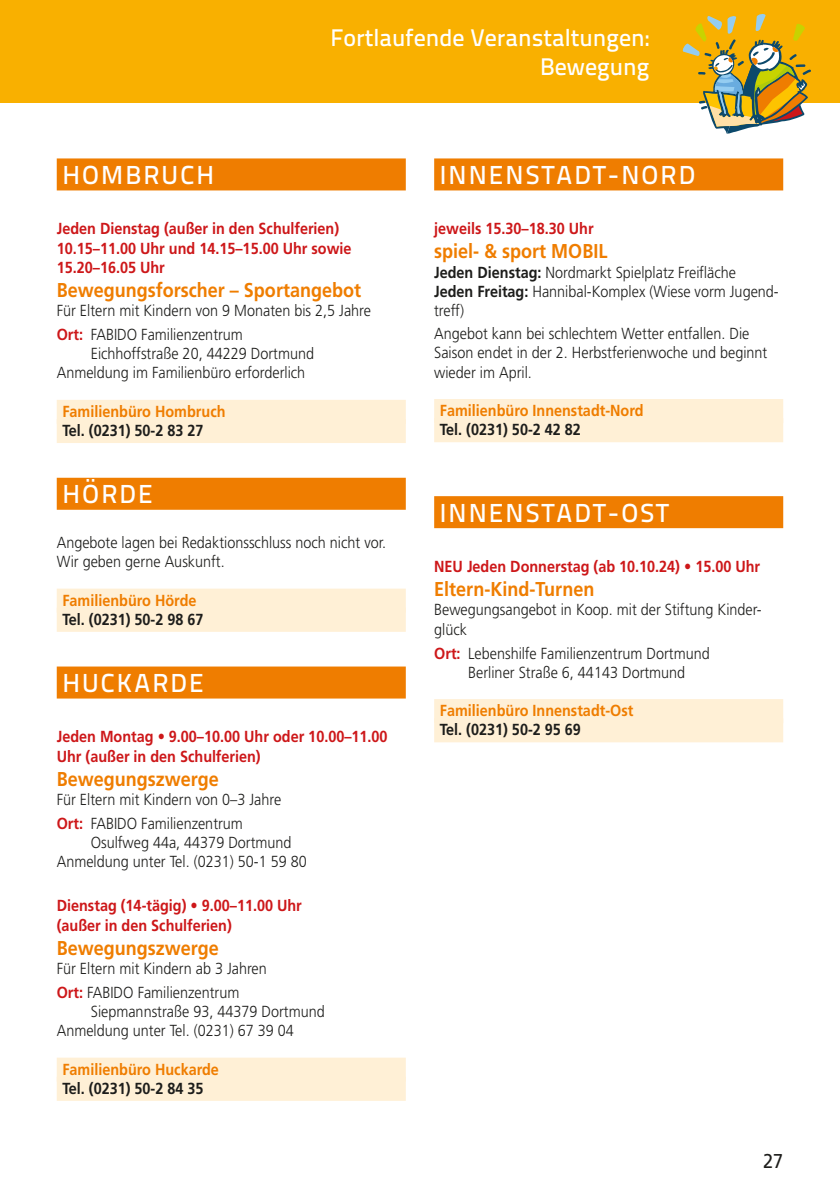
<style>
.page{position:relative;width:840px;height:1191px;background:#fff}
.page>*{position:absolute;margin:0;border:0;box-sizing:border-box;transform-origin:0 0}
.t1{font:500 26px "Titillium Text 22 L";letter-spacing:.08em;color:#fff}
.t2{font:500 24px/28.8px "Titillium Text 22 L";color:#fff;text-align:right}
.t3{font:700 20px "Frutiger LT Pro";color:#ef7d00;scale:.9 1}
.t4{font:20px "Frutiger LT Pro";color:#1d1d1b;scale:.9 1}
.t5{font:300 16px/19.2px "Frutiger LT Pro";color:#1d1d1b;scale:.9 1}
.t6{font:700 16px/19.2px "Frutiger LT Pro";color:#cd1719;scale:.9 1}
.t7{font:700 16px "Frutiger LT Pro";color:#ef7d00;scale:.9 1}
.t8{font:700 16px "Frutiger LT Pro";color:#1d1d1b;scale:.9 1}
.s1{font-weight:700;color:#cd1719}
.s2{font-weight:700}
</style>
<div class="page">
<div style="left:0;top:0;width:839px;height:102px;background:#f9b000"></div>
<svg style="left:682px;top:14px;width:128px;height:120px"></svg>
<div style="left:57px;top:158px;width:348px;height:32px;background:#ef7d00"></div>
<div style="left:57px;top:400px;width:348px;height:24px;background:#fff0d6"></div>
<div style="left:57px;top:419px;width:348px;height:24px;background:#fff0d6"></div>
<div style="left:57px;top:478px;width:348px;height:32px;background:#ef7d00"></div>
<div style="left:57px;top:588px;width:348px;height:24px;background:#fff0d6"></div>
<div style="left:57px;top:608px;width:348px;height:24px;background:#fff0d6"></div>
<div style="left:57px;top:666px;width:348px;height:32px;background:#ef7d00"></div>
<div style="left:57px;top:1057px;width:348px;height:24px;background:#fff0d6"></div>
<div style="left:57px;top:1076px;width:348px;height:24px;background:#fff0d6"></div>
<div style="left:434px;top:158px;width:348px;height:32px;background:#ef7d00"></div>
<div style="left:434px;top:399px;width:348px;height:24px;background:#fff0d6"></div>
<div style="left:434px;top:418px;width:348px;height:24px;background:#fff0d6"></div>
<div style="left:434px;top:496px;width:348px;height:32px;background:#ef7d00"></div>
<div style="left:434px;top:699px;width:348px;height:24px;background:#fff0d6"></div>
<div style="left:434px;top:718px;width:348px;height:24px;background:#fff0d6"></div>
<h2 class="t2" style="left:330px;top:22px;width:320px">Fortlaufende Veranstaltungen:<br>Bewegung</h2>
<h1 class="t1" style="left:62px;top:155px;width:153px">HOMBRUCH</h1>
<p class="t6" style="left:57px;top:219px;width:329px">Jeden Dienstag (außer in den Schulferien)<br>10.15–11.00 Uhr und 14.15–15.00 Uhr sowie<br>15.20–16.05 Uhr</p>
<p class="t3" style="left:57px;top:278px;width:339px">Bewegungsforscher – Sportangebot</p>
<p class="t5" style="left:57px;top:298px;width:350px;line-height:24px">Für Eltern mit Kindern von 9 Monaten bis 2,5 Jahre<br><span class="s1">Ort:</span> FABIDO Familienzentrum</p>
<p class="t5" style="left:57px;top:344px;width:287px;text-indent:34px">Eichhoffstraße 20, 44229 Dortmund<br>Anmeldung im Familienbüro erforderlich</p>
<p class="t7" style="left:62px;top:402px;width:183px">Familienbüro Hombruch</p>
<p class="t8" style="left:62px;top:421px;width:158px">Tel. (0231) 50-2 83 27</p>
<h1 class="t1" style="left:62px;top:474px;width:92px">HÖRDE</h1>
<p class="t5" style="left:57px;top:533px;width:367px">Angebote lagen bei Redaktionsschluss noch nicht vor.<br>Wir geben gerne Auskunft.</p>
<p class="t7" style="left:62px;top:590px;width:150px">Familienbüro Hörde</p>
<p class="t8" style="left:62px;top:610px;width:158px">Tel. (0231) 50-2 98 67</p>
<h1 class="t1" style="left:62px;top:663px;width:143px">HUCKARDE</h1>
<p class="t6" style="left:57px;top:727px;width:369px">Jeden Montag • 9.00–10.00 Uhr oder 10.00–11.00<br>Uhr (außer in den Schulferien)</p>
<p class="t3" style="left:57px;top:767px;width:182px">Bewegungszwerge</p>
<p class="t5" style="left:57px;top:787px;width:251px;line-height:24px">Für Eltern mit Kindern von 0–3 Jahre<br><span class="s1">Ort:</span> FABIDO Familienzentrum</p>
<p class="t5" style="left:57px;top:833px;width:279px;text-indent:34px">Osulfweg 44a, 44379 Dortmund<br>Anmeldung unter Tel. (0231) 50-1 59 80</p>
<p class="t6" style="left:57px;top:896px;width:274px">Dienstag (14-tägig) • 9.00–11.00 Uhr (außer in den Schulferien)</p>
<p class="t3" style="left:57px;top:935px;width:182px">Bewegungszwerge</p>
<p class="t5" style="left:57px;top:956px;width:235px;line-height:24px">Für Eltern mit Kindern ab 3 Jahren<br><span class="s1">Ort:</span> FABIDO Familienzentrum</p>
<p class="t5" style="left:57px;top:1002px;width:299px;text-indent:34px">Siepmannstraße 93, 44379 Dortmund<br>Anmeldung unter Tel. (0231) 67 39 04</p>
<p class="t7" style="left:62px;top:1059px;width:175px">Familienbüro Huckarde</p>
<p class="t8" style="left:62px;top:1078px;width:158px">Tel. (0231) 50-2 84 35</p>
<h1 class="t1" style="left:439px;top:155px;width:257px">INNENSTADT-NORD</h1>
<p class="t6" style="left:434px;top:219px;width:178px">jeweils 15.30–18.30 Uhr</p>
<p class="t3" style="left:434px;top:239px;width:194px">spiel- &amp; sport MOBIL</p>
<p class="t5" style="left:434px;top:262px;width:384px"><span class="s2">Jeden Dienstag:</span> Nordmarkt Spielplatz Freifläche<br><span class="s2">Jeden Freitag:</span> Hannibal-Komplex (Wiese vorm Jugend&shy;treff)</p>
<p class="t5" style="left:434px;top:324px;width:371px">Angebot kann bei schlechtem Wetter entfallen. Die<br>Saison endet in der 2. Herbstferienwoche und beginnt wieder im April.</p>
<p class="t7" style="left:439px;top:401px;width:228px">Familienbüro Innenstadt-Nord</p>
<p class="t8" style="left:439px;top:420px;width:158px">Tel. (0231) 50-2 42 82</p>
<h1 class="t1" style="left:439px;top:493px;width:230px">INNENSTADT-OST</h1>
<p class="t6" style="left:434px;top:557px;width:363px">NEU Jeden Donnerstag (ab 10.10.24) • 15.00 Uhr</p>
<p class="t3" style="left:434px;top:577px;width:179px">Eltern-Kind-Turnen</p>
<p class="t5" style="left:434px;top:600px;width:365px">Bewegungsangebot in Koop. mit der Stiftung Kinder&shy;glück</p>
<p class="t5" style="left:434px;top:643px;width:307px;text-align:center"><span class="s1">Ort:</span> Lebenshilfe Familienzentrum Dortmund<br>Berliner Straße 6, 44143 Dortmund</p>
<p class="t7" style="left:439px;top:701px;width:216px">Familienbüro Innenstadt-Ost</p>
<p class="t8" style="left:439px;top:720px;width:158px">Tel. (0231) 50-2 95 69</p>
<p class="t4" style="left:762px;top:1149px;width:24px">27</p>
</div>
